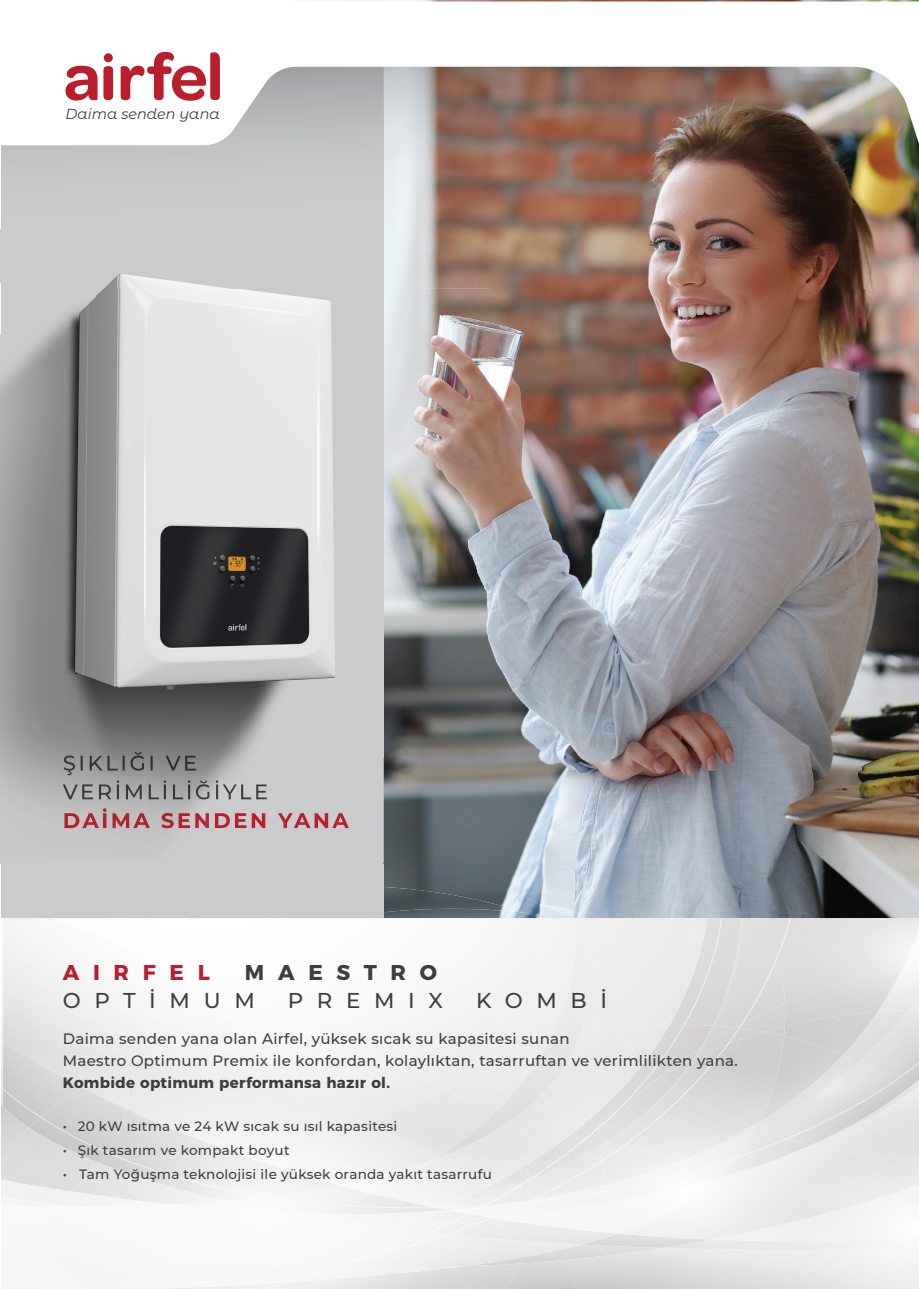
<style>
.page{position:relative;width:919px;height:1289px;background:#fff}
.page>*{position:absolute;margin:0;border:0;box-sizing:border-box;transform-origin:0 0}
.t1{font:500 21.45px "Montserrat";letter-spacing:.64em;color:#3e3e3f}
.t2{font:700 21.45px "Montserrat";letter-spacing:.64em;color:#3e3e3f}
.t3{font:700 21.45px "Montserrat";letter-spacing:.64em;color:#ba1e2d}
.t4{font:500 15px/22.2px "Montserrat";letter-spacing:.02em;color:#3e3e3f}
.t5{font:700 15px "Montserrat";letter-spacing:.02em;color:#3e3e3f}
.t6{font:italic 14.55px "Montserrat Alternates";color:#3e3e3f}
.t7{font:500 13.5px "Montserrat";letter-spacing:.02em;color:#3e3e3f}
</style>
<div class="page">
<img style="left:316px;top:0;width:602px;height:918px">
<img style="left:384px;top:887px;width:141px;height:21px">
<img style="left:540px;top:913px;width:21px;height:5px">
<img style="left:384px;top:908px;width:156px;height:10px">
<svg style="left:1px;top:13px;width:383px;height:906px;fill:#cacbcc"></svg>
<img style="left:918px;top:13px;width:1px;height:275px">
<img style="left:705px;top:145px;width:213px;height:143px">
<img style="left:491px;top:145px;width:214px;height:143px">
<img style="left:384px;top:145px;width:107px;height:143px">
<img style="left:100px;top:1163px;width:127px;height:37px">
<img style="left:100px;top:1191px;width:72px;height:13px">
<img style="left:1px;top:1103px;width:5px;height:24px">
<img style="left:6px;top:1117px;width:23px;height:10px">
<img style="left:29px;top:1088px;width:97px;height:75px">
<img style="left:1px;top:1127px;width:99px;height:79px">
<img style="left:29px;top:1127px;width:11px;height:22px">
<img style="left:1px;top:1179px;width:69px;height:24px">
<img style="left:1px;top:1196px;width:52px;height:10px">
<img style="left:76px;top:1204px;width:182px;height:2px">
<img style="left:33px;top:1205px;width:15px;height:1px">
<img style="left:1px;top:1205px;width:32px;height:24px">
<img style="left:126px;top:1051px;width:73px;height:101px">
<img style="left:84px;top:1069px;width:44px;height:39px">
<img style="left:354px;top:1215px;width:26px;height:4px">
<img style="left:392px;top:1221px;width:19px;height:7px">
<img style="left:267px;top:1220px;width:125px;height:38px">
<svg style="left:310px;top:1213px;width:44px;height:6px"></svg>
<img style="left:328px;top:1205px;width:70px;height:8px">
<img style="left:337px;top:1213px;width:61px;height:2px">
<img style="left:354px;top:1212px;width:44px;height:1px">
<img style="left:149px;top:944px;width:396px;height:154px">
<img style="left:169px;top:975px;width:90px;height:76px">
<div style="left:423px;top:1047px;width:36px;height:51px;background:#edecec"></div>
<div style="left:199px;top:1047px;width:224px;height:138px;background:#eff0ef"></div>
<svg style="left:1px;top:918px;width:573px;height:26px"></svg>
<div style="left:574px;top:918px;width:19px;height:112px;background:#ededec"></div>
<img style="left:340px;top:1165px;width:74px;height:28px">
<img style="left:373px;top:1171px;width:41px;height:32px">
<div style="left:714px;top:918px;width:70px;height:107px;background:#dfdddd"></div>
<img style="left:447px;top:1266px;width:74px;height:22px">
<img style="left:427px;top:1234px;width:103px;height:32px">
<svg style="left:445px;top:1266px;width:19px;height:2px"></svg>
<img style="left:526px;top:1203px;width:9px;height:9px">
<img style="left:563px;top:1243px;width:18px;height:5px">
<img style="left:711px;top:1184px;width:207px;height:56px">
<div style="left:562px;top:1199px;width:105px;height:34px;background:#f5f6f6"></div>
<img style="left:563px;top:1197px;width:60px;height:9px">
<img style="left:448px;top:1215px;width:8px;height:2px">
<img style="left:422px;top:1229px;width:6px;height:3px">
<img style="left:448px;top:1213px;width:8px;height:2px">
<img style="left:524px;top:1166px;width:5px;height:9px">
<img style="left:459px;top:1048px;width:29px;height:50px">
<img style="left:488px;top:1037px;width:10px;height:82px">
<img style="left:417px;top:1147px;width:27px;height:6px">
<div style="left:498px;top:1030px;width:146px;height:131px;background:#e9e8e7"></div>
<svg style="left:524px;top:1161px;width:6px;height:5px"></svg>
<img style="left:448px;top:1128px;width:74px;height:25px">
<div style="left:414px;top:1153px;width:110px;height:50px;background:#ececeb"></div>
<img style="left:421px;top:1194px;width:51px;height:9px">
<img style="left:422px;top:1195px;width:49px;height:9px">
<img style="left:644px;top:1024px;width:9px;height:46px">
<img style="left:617px;top:1025px;width:36px;height:37px">
<img style="left:530px;top:1159px;width:49px;height:39px">
<img style="left:530px;top:1160px;width:36px;height:19px">
<img style="left:486px;top:1180px;width:48px;height:25px">
<img style="left:653px;top:1024px;width:59px;height:52px">
<img style="left:703px;top:1025px;width:31px;height:2px">
<img style="left:547px;top:1199px;width:19px;height:2px">
<img style="left:566px;top:1161px;width:41px;height:22px">
<img style="left:571px;top:1183px;width:37px;height:6px">
<img style="left:469px;top:1202px;width:57px;height:12px">
<div style="left:784px;top:968px;width:93px;height:43px;background:#dcdbd9"></div>
<img style="left:877px;top:966px;width:41px;height:44px">
<img style="left:739px;top:1003px;width:46px;height:25px">
<img style="left:843px;top:1010px;width:65px;height:51px">
<img style="left:904px;top:1082px;width:14px;height:12px">
<img style="left:764px;top:1026px;width:20px;height:5px">
<img style="left:667px;top:1158px;width:245px;height:56px">
<img style="left:625px;top:1198px;width:91px;height:14px">
<img style="left:755px;top:1158px;width:56px;height:19px">
<img style="left:765px;top:1145px;width:47px;height:18px">
<img style="left:613px;top:1190px;width:123px;height:8px">
<img style="left:787px;top:1082px;width:117px;height:63px">
<img style="left:811px;top:1091px;width:96px;height:54px">
<img style="left:739px;top:1028px;width:25px;height:3px">
<img style="left:608px;top:1161px;width:147px;height:28px">
<img style="left:684px;top:1126px;width:72px;height:47px">
<img style="left:784px;top:1035px;width:59px;height:20px">
<img style="left:760px;top:1055px;width:98px;height:74px">
<img style="left:685px;top:1031px;width:99px;height:95px">
<svg style="left:750px;top:1121px;width:10px;height:8px"></svg>
<img style="left:695px;top:1027px;width:43px;height:31px">
<img style="left:653px;top:1086px;width:31px;height:71px">
<img style="left:661px;top:1070px;width:11px;height:15px">
<img style="left:672px;top:1070px;width:1px;height:16px">
<img style="left:673px;top:1070px;width:11px;height:23px">
<img style="left:345px;top:1264px;width:24px;height:1px">
<img style="left:368px;top:1234px;width:56px;height:6px">
<img style="left:443px;top:1221px;width:3px;height:4px">
<svg style="left:456px;top:1213px;width:15px;height:4px"></svg>
<img style="left:468px;top:1207px;width:10px;height:6px">
<img style="left:683px;top:918px;width:39px;height:106px">
<img style="left:555px;top:1070px;width:98px;height:91px">
<img style="left:531px;top:1161px;width:26px;height:16px">
<img style="left:484px;top:1181px;width:43px;height:22px">
<svg style="left:522px;top:1175px;width:14px;height:8px"></svg>
<img style="left:653px;top:1024px;width:31px;height:46px">
<img style="left:108px;top:1152px;width:149px;height:43px">
<img style="left:3px;top:1088px;width:38px;height:29px">
<img style="left:40px;top:1116px;width:68px;height:36px">
<img style="left:266px;top:1196px;width:81px;height:9px">
<img style="left:346px;top:1205px;width:52px;height:2px">
<img style="left:448px;top:1204px;width:30px;height:3px">
<img style="left:497px;top:1201px;width:12px;height:2px">
<svg style="left:398px;top:1203px;width:50px;height:18px"></svg>
<img style="left:547px;top:1199px;width:18px;height:1px">
<img style="left:571px;top:1189px;width:42px;height:8px">
<img style="left:892px;top:1062px;width:26px;height:20px">
<img style="left:736px;top:1138px;width:51px;height:20px">
<img style="left:612px;top:1157px;width:125px;height:33px">
<img style="left:786px;top:1082px;width:106px;height:56px">
<div style="left:331px;top:1240px;width:96px;height:24px;background:#f5f6f6"></div>
<div style="left:21px;top:1264px;width:312px;height:24px;background:#f5f6f6"></div>
<img style="left:427px;top:1234px;width:20px;height:6px">
<img style="left:534px;top:1179px;width:37px;height:20px">
<svg style="left:527px;top:1198px;width:20px;height:5px"></svg>
<svg style="left:478px;top:1203px;width:35px;height:14px"></svg>
<img style="left:509px;top:1199px;width:24px;height:11px">
<img style="left:570px;top:1159px;width:32px;height:21px">
<img style="left:777px;top:918px;width:13px;height:39px">
<div style="left:741px;top:956px;width:36px;height:68px;background:#dcdbda"></div>
<svg style="left:734px;top:1023px;width:8px;height:5px"></svg>
<img style="left:727px;top:1027px;width:12px;height:17px">
<img style="left:607px;top:1093px;width:78px;height:63px">
<svg style="left:602px;top:1156px;width:6px;height:4px"></svg>
<div style="left:684px;top:1043px;width:44px;height:51px;background:#d6d4d3"></div>
<svg style="left:1px;top:2px;width:917px;height:143px"></svg>
<svg style="left:65px;top:66px;width:48px;height:35px"></svg>
<svg style="left:121px;top:52px;width:99px;height:49px"></svg>
<div style="left:104px;top:53px;width:9px;height:9px;background:#ba1e2d;border-radius:50%"></div>
<img style="left:0;top:230px;width:1px;height:633px">
<img style="left:384px;top:230px;width:37px;height:633px">
<img style="left:49px;top:288px;width:286px;height:417px">
<img style="left:96px;top:775px;width:96px;height:33px">
<img style="left:192px;top:757px;width:75px;height:50px">
<img style="left:383px;top:758px;width:1px;height:105px">
<div style="left:96px;top:828px;width:85px;height:30px;background:#c5c5c5"></div>
<img style="left:105px;top:274px;width:119px;height:14px">
<img style="left:196px;top:751px;width:4px;height:24px">
<img style="left:64px;top:751px;width:132px;height:24px">
<img style="left:63px;top:780px;width:204px;height:19px">
<img style="left:64px;top:808px;width:143px;height:20px">
<img style="left:207px;top:813px;width:142px;height:15px">
<p class="t6" style="left:65px;top:104px;width:156px">Daima senden yana</p>
<h1 class="t3" style="left:63px;top:954px;width:148px">AIRFEL</h1>
<h1 class="t2" style="left:245px;top:954px;width:193px">MAESTRO</h1>
<h1 class="t1" style="left:63px;top:985px;width:193px">OPTİMUM</h1>
<h1 class="t1" style="left:288px;top:985px;width:156px">PREMIX</h1>
<h1 class="t1" style="left:476px;top:985px;width:132px">KOMBİ</h1>
<p class="t4" style="left:63px;top:1026px;width:676px">Daima senden yana olan Airfel, yüksek sıcak su kapasitesi sunan<br>Maestro Optimum Premix ile konfordan, kolaylıktan, tasarruftan ve verimlilikten yana.</p>
<p class="t5" style="left:63px;top:1070px;width:329px">Kombide optimum performansa hazır ol.</p>
<p class="t7" style="left:63px;top:1117px;width:336px">• 20 kW ısıtma ve 24 kW sıcak su ısıl kapasitesi</p>
<p class="t7" style="left:63px;top:1141px;width:228px">• Şık tasarım ve kompakt boyut</p>
<p class="t7" style="left:63px;top:1165px;width:430px">• Tam Yoğuşma teknolojisi ile yüksek oranda yakıt tasarrufu</p>
</div>
